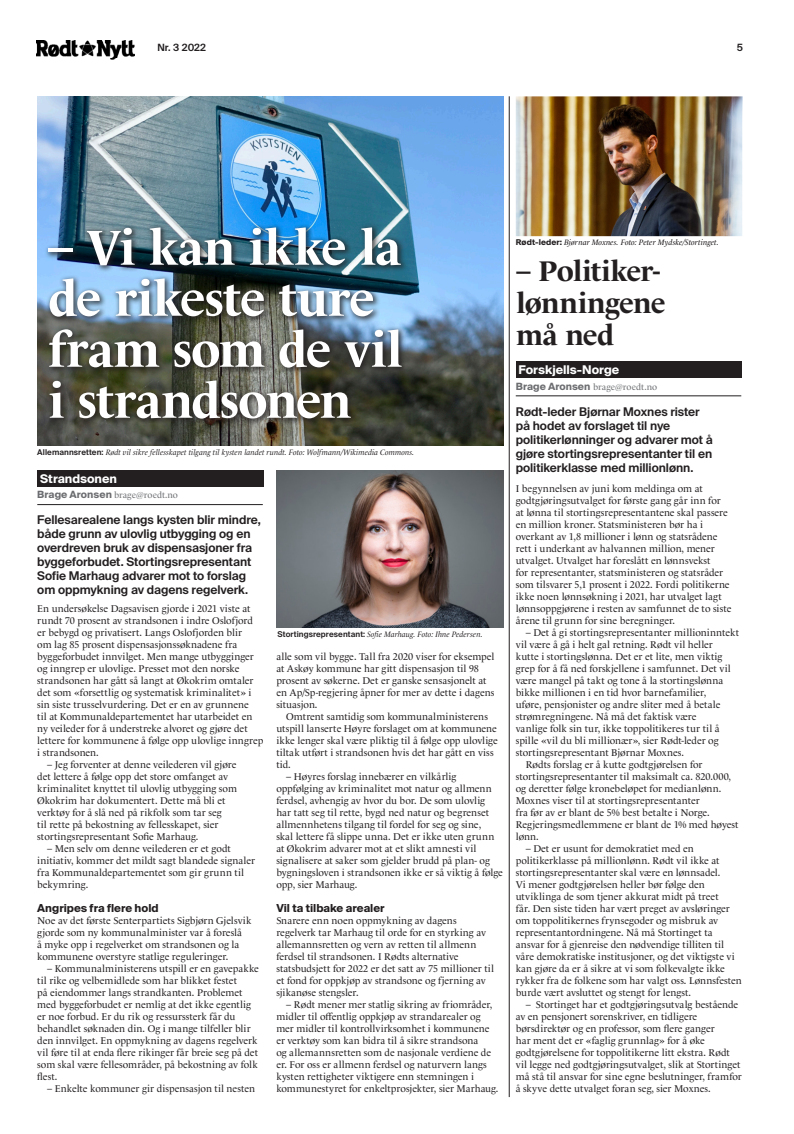
<style>
.page{position:relative;width:794px;height:1134px;background:#fff}
.page>*{position:absolute;margin:0;border:0;box-sizing:border-box;transform-origin:0 0}
.OVERSKRIFT_2{font:700 50px/51px "Le Monde Livre Std";letter-spacing:-.02em;color:#fff}
.OVERSKRIFT_2-2{font:700 29px/32px "Le Monde Livre Std";letter-spacing:-.025em;color:#231f20}
.ingress{font:600 12px/14px "Suisse Intl";letter-spacing:-.005em;color:#231f20}
.TEMA{font:700 12px "Suisse Intl";color:#fff}
.overskrift{font:700 11px "Suisse Intl";color:#231f20}
.BRØD{font:10px/12px "Le Monde Livre Std";color:#231f20}
.t1{font:600 10px "Suisse Intl";letter-spacing:.005em;color:#231f20}
.Byline{font:9px "Le Monde Livre Std";color:#76787b}
.bildetekst{font:italic 8px "Le Monde Livre Std";letter-spacing:.005em;color:#231f20}
.bildetekst-2{font:italic 8px "Le Monde Livre Std";letter-spacing:.005em;color:#231f20}
.s1{font-family:"Suisse Intl";font-weight:600;font-style:normal}
.s2{font-family:"Suisse Intl";font-weight:700;font-size:10px;color:#6c6d70}
.s3{font-family:"Suisse Intl";font-weight:700;font-style:normal}
</style>
<div class="page">
<img style="left:37px;top:41px;width:98px;height:18px">
<div style="left:516px;top:361px;width:225px;height:17px;background:#231f20"></div>
<hr style="left:516px;top:396px;width:225px;height:1px;background:#231f20">
<img style="left:516px;top:96px;width:226px;height:140px">
<hr style="left:509px;top:96px;width:1px;height:1001px;background:#231f20">
<div style="left:37px;top:470px;width:226px;height:16px;background:#231f20"></div>
<hr style="left:37px;top:504px;width:226px;height:1px;background:#231f20">
<img style="left:38px;top:96px;width:466px;height:349px">
<div style="left:44px;top:224px;width:365px;height:203px;background:#231f20;opacity:.75"></div>
<img style="left:277px;top:471px;width:226px;height:157px">
<p class="t1" style="left:157px;top:42px;width:50px">Nr. 3 2022</p>
<p class="t1" style="left:736px;top:42px;width:8px">5</p>
<p class="OVERSKRIFT_2" style="left:48px;top:222px;width:356px">– Vi kan ikke la de rikeste ture fram som de vil i strandsonen</p>
<p class="bildetekst" style="left:37px;top:447px;width:378px"><span class="s1">Allemannsretten:</span> Rødt vil sikre fellesskapet tilgang til kysten landet rundt. Foto: Wolfmann/Wikimedia Commons.</p>
<p class="TEMA" style="left:40px;top:472px;width:78px">Strandsonen</p>
<p class="Byline" style="left:37px;top:490px;width:142px"><span class="s2">Brage Aronsen</span> brage@roedt.no</p>
<p class="ingress" style="left:37px;top:513px;width:225px">Fellesarealene langs kysten blir mindre, både grunn av ulovlig utbygging og en overdreven bruk av dispensasjoner fra byggeforbudet. Stortingsrepresentant Sofie Marhaug advarer mot to forslag om oppmykning av dagens regelverk.</p>
<p class="BRØD" style="left:37px;top:603px;width:228px">En undersøkelse Dagsavisen gjorde i 2021 viste at rundt 70 prosent av strandsonen i indre Oslofjord er bebygd og privatisert. Langs Oslofjorden blir<br>om lag 85 prosent dispensasjonssøknadene fra byggeforbudet innvilget. Men mange utbygginger og inngrep er ulovlige. Presset mot den norske strandsonen har gått så langt at Økokrim omtaler det som «forsettlig og systematisk kriminalitet» i sin siste trusselvurdering. Det er en av grunnene<br>til at Kommunaldepartementet har utarbeidet en ny veileder for å understreke alvoret og gjøre det lettere for kommunene å følge opp ulovlige inngrep i strandsonen.</p>
<p class="BRØD" style="left:37px;top:759px;width:201px;text-indent:10px">– Jeg forventer at denne veilederen vil gjøre det lettere å følge opp det store omfanget av kriminalitet knyttet til ulovlig utbygging som Økokrim har dokumentert. Dette må bli et verktøy for å slå ned på rikfolk som tar seg<br>til rette på bekostning av fellesskapet, sier stortingsrepresentant Sofie Marhaug.</p>
<p class="BRØD" style="left:37px;top:843px;width:219px;text-indent:10px">– Men selv om denne veilederen er et godt initiativ, kommer det mildt sagt blandede signaler fra Kommunaldepartementet som gir grunn til bekymring.</p>
<p class="overskrift" style="left:37px;top:902px;width:123px">Angripes fra flere hold</p>
<p class="BRØD" style="left:37px;top:915px;width:216px">Noe av det første Senterpartiets Sigbjørn Gjelsvik gjorde som ny kommunalminister var å foreslå<br>å myke opp i regelverket om strandsonen og la kommunene overstyre statlige reguleringer.</p>
<p class="BRØD" style="left:37px;top:963px;width:223px;text-indent:10px">– Kommunalministerens utspill er en gavepakke til rike og velbemidlede som har blikket festet<br>på eiendommer langs strandkanten. Problemet med byggeforbudet er nemlig at det ikke egentlig er noe forbud. Er du rik og ressurssterk får du behandlet søknaden din. Og i mange tilfeller blir den innvilget. En oppmykning av dagens regelverk vil føre til at enda flere rikinger får breie seg på det som skal være fellesområder, på bekostning av folk flest.</p>
<p class="BRØD" style="left:47px;top:1083px;width:209px">– Enkelte kommuner gir dispensasjon til nesten</p>
<p class="bildetekst" style="left:277px;top:629px;width:207px"><span class="s1">Stortingsrepresentant:</span> Sofie Marhaug. Foto: Ihne Pedersen.</p>
<p class="BRØD" style="left:276px;top:651px;width:220px">alle som vil bygge. Tall fra 2020 viser for eksempel at Askøy kommune har gitt dispensasjon til 98 prosent av søkerne. Det er ganske sensasjonelt at en Ap/Sp-regjering åpner for mer av dette i dagens situasjon.</p>
<p class="BRØD" style="left:276px;top:711px;width:223px;text-indent:10px">Omtrent samtidig som kommunalministerens utspill lanserte Høyre forslaget om at kommunene ikke lenger skal være pliktig til å følge opp ulovlige tiltak utført i strandsonen hvis det har gått en viss tid.</p>
<p class="BRØD" style="left:276px;top:771px;width:228px;text-indent:10px">– Høyres forslag innebærer en vilkårlig oppfølging av kriminalitet mot natur og allmenn ferdsel, avhengig av hvor du bor. De som ulovlig<br>har tatt seg til rette, bygd ned natur og begrenset allmennhetens tilgang til fordel for seg og sine,<br>skal lettere få slippe unna. Det er ikke uten grunn at Økokrim advarer mot at et slikt amnesti vil signalisere at saker som gjelder brudd på plan- og bygningsloven i strandsonen ikke er så viktig å følge opp, sier Marhaug.</p>
<p class="overskrift" style="left:276px;top:902px;width:110px">Vil ta tilbake arealer</p>
<p class="BRØD" style="left:276px;top:915px;width:219px">Snarere enn noen oppmykning av dagens regelverk tar Marhaug til orde for en styrking av allemannsretten og vern av retten til allmenn ferdsel til strandsonen. I Rødts alternative statsbudsjett for 2022 er det satt av 75 millioner til et fond for oppkjøp av strandsone og fjerning av sjikanøse stengsler.</p>
<p class="BRØD" style="left:276px;top:999px;width:224px;text-indent:10px">– Rødt mener mer statlig sikring av friområder, midler til offentlig oppkjøp av strandarealer og mer midler til kontrollvirksomhet i kommunene er verktøy som kan bidra til å sikre strandsona<br>og allemannsretten som de nasjonale verdiene de er. For oss er allmenn ferdsel og naturvern langs kysten rettigheter viktigere enn stemningen i kommunestyret for enkeltprosjekter, sier Marhaug.</p>
<p class="bildetekst-2" style="left:516px;top:238px;width:204px"><span class="s3">Rødt-leder:</span> Bjørnar Moxnes. Foto: Peter Mydske/Stortinget.</p>
<p class="OVERSKRIFT_2-2" style="left:516px;top:255px;width:151px">– Politiker&shy;lønningene må ned</p>
<p class="TEMA" style="left:518px;top:363px;width:102px">Forskjells-Norge</p>
<p class="Byline" style="left:516px;top:381px;width:143px"><span class="s2">Brage Aronsen</span> brage@roedt.no</p>
<p class="ingress" style="left:516px;top:404px;width:199px">Rødt-leder Bjørnar Moxnes rister på hodet av forslaget til nye politikerlønninger og advarer mot å gjøre stortingsrepresentanter til en politikerklasse med millionlønn.</p>
<p class="BRØD" style="left:516px;top:483px;width:217px">I begynnelsen av juni kom meldinga om at godtgjøringsutvalget for første gang går inn for<br>at lønna til stortingsrepresentantene skal passere en million kroner. Statsministeren bør ha i overkant av 1,8 millioner i lønn og statsrådene rett i underkant av halvannen million, mener utvalget. Utvalget har foreslått en lønnsvekst<br>for representanter, statsministeren og statsråder som tilsvarer 5,1 prosent i 2022. Fordi politikerne ikke noen lønnsøkning i 2021, har utvalget lagt lønnsoppgjørene i resten av samfunnet de to siste årene til grunn for sine beregninger.</p>
<p class="BRØD" style="left:516px;top:627px;width:225px;text-indent:10px">– Det å gi stortingsrepresentanter millioninntekt vil være å gå i helt gal retning. Rødt vil heller<br>kutte i stortingslønna. Det er et lite, men viktig grep for å få ned forskjellene i samfunnet. Det vil være mangel på takt og tone å la stortingslønna bikke millionen i en tid hvor barnefamilier,<br>uføre, pensjonister og andre sliter med å betale strømregningene. Nå må det faktisk være<br>vanlige folk sin tur, ikke toppolitikeres tur til å spille «vil du bli millionær», sier Rødt-leder og stortingsrepresentant Bjørnar Moxnes.</p>
<p class="BRØD" style="left:516px;top:759px;width:224px;text-indent:10px">Rødts forslag er å kutte godtgjørelsen for stortingsrepresentanter til maksimalt ca. 820.000, og deretter følge kronebeløpet for medianlønn.<br>Moxnes viser til at stortingsrepresentanter<br>fra før av er blant de 5% best betalte i Norge.<br>Regjeringsmedlemmene er blant de 1% med høyest lønn.</p>
<p class="BRØD" style="left:516px;top:843px;width:228px;text-indent:10px">– Det er usunt for demokratiet med en politikerklasse på millionlønn. Rødt vil ikke at stortingsrepresentanter skal være en lønnsadel.<br>Vi mener godtgjørelsen heller bør følge den utviklinga de som tjener akkurat midt på treet<br>får. Den siste tiden har vært preget av avsløringer om toppolitikernes frynsegoder og misbruk av representantordningene. Nå må Stortinget ta ansvar for å gjenreise den nødvendige tilliten til våre demokratiske institusjoner, og det viktigste vi kan gjøre da er å sikre at vi som folkevalgte ikke rykker fra de folkene som har valgt oss. Lønnsfesten burde vært avsluttet og stengt for lengst.</p>
<p class="BRØD" style="left:516px;top:999px;width:227px;text-indent:10px">– Stortinget har et godtgjøringsutvalg bestående av en pensjonert sorenskriver, en tidligere børsdirektør og en professor, som flere ganger<br>har ment det er «faglig grunnlag» for å øke godtgjørelsene for toppolitikerne litt ekstra. Rødt vil legge ned godtgjøringsutvalget, slik at Stortinget må stå til ansvar for sine egne beslutninger, framfor å skyve dette utvalget foran seg, sier Moxnes.</p>
</div>
